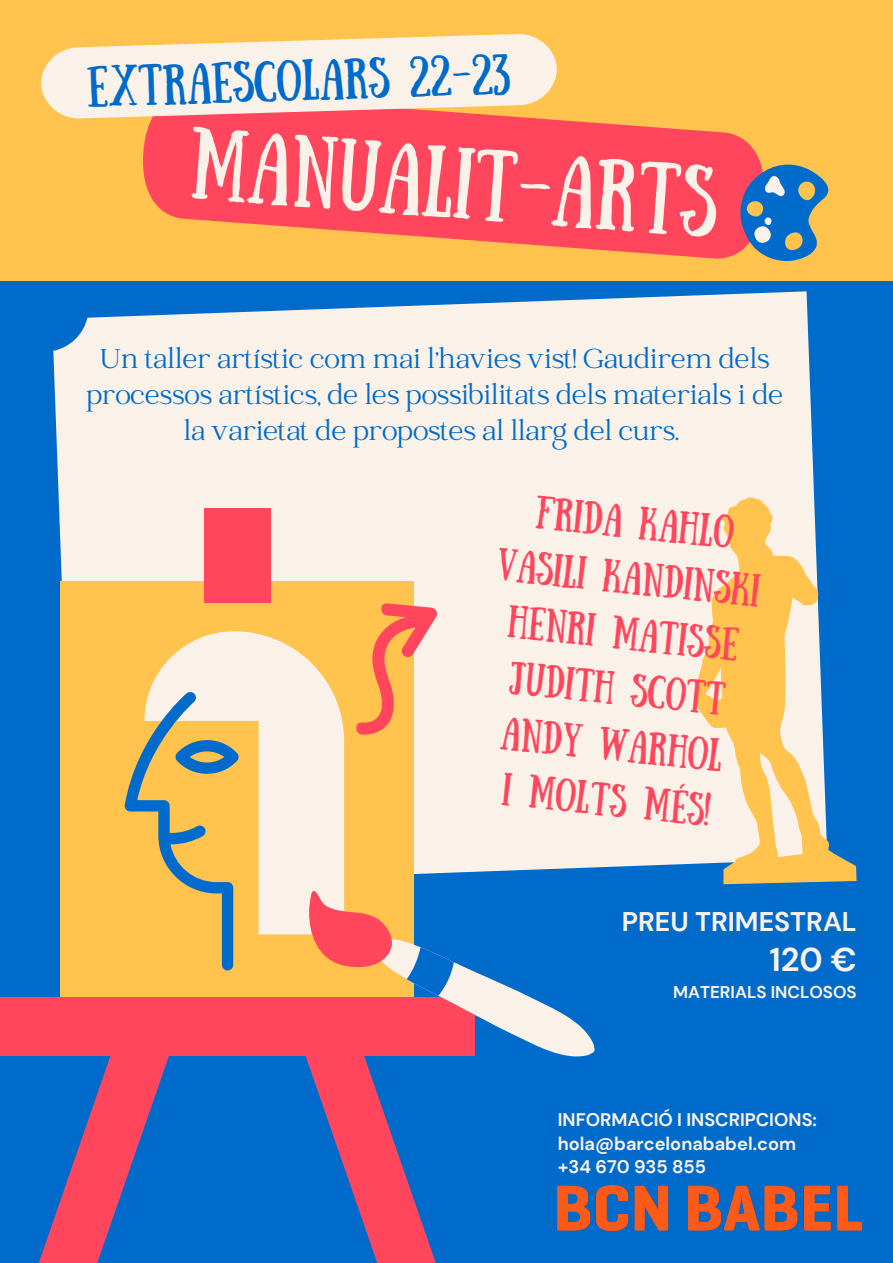
<style>
.page{position:relative;width:893px;height:1263px;background:#006bcb}
.page>*{position:absolute;margin:0;border:0;box-sizing:border-box;transform-origin:0 0}
.t1{font:71.62px "Sunday";color:#faf2e9}
.t2{font:40.88px "Sunday";color:#006bcb}
.t3{font:33px "Sunday";color:#ff465c}
.t4{font:700 32.85px "DM Sans";color:#faf2e9}
.t5{font:30.08px/36px "Catchy Mager";color:#006bcb;text-align:center}
.t6{font:700 26.92px "DM Sans";color:#faf2e9}
.t7{font:700 18.23px "DM Sans";color:#faf2e9}
.t8{font:700 17.02px "DM Sans";color:#faf2e9}
</style>
<div class="page">
<div style="left:53px;top:291px;width:761px;height:583px;background:#faf2e9"></div>
<svg style="left:37px;top:1055px;width:146px;height:208px"></svg>
<div style="left:0;top:997px;width:474px;height:58px;background:#ff465c"></div>
<div style="left:60px;top:581px;width:354px;height:416px;background:#ffc34e"></div>
<div style="left:204px;top:508px;width:67px;height:94px;background:#ff465c"></div>
<svg style="left:149px;top:631px;width:195px;height:303px;fill:#faf2e9"></svg>
<svg style="left:124px;top:691px;width:115px;height:279px"></svg>
<div style="left:0;top:0;width:893px;height:281px;background:#ffc34e"></div>
<svg style="left:288px;top:886px;width:307px;height:377px"></svg>
<svg style="left:314px;top:582px;width:139px;height:165px"></svg>
<svg style="left:143px;top:120px;width:608px;height:139px;fill:#ff465c"></svg>
<svg style="left:41px;top:34px;width:516px;height:86px;background:#fae0ca"></svg>
<svg style="left:688px;top:494px;width:169px;height:391px"></svg>
<svg style="left:718px;top:146px;width:111px;height:115px"></svg>
<img style="left:558px;top:1185px;width:303px;height:54px">
<p class="t2" style="left:86px;top:59px;width:425px;rotate:-2deg">extraescolars 22-23</p>
<p class="t1" style="left:193px;top:114px;width:531px;rotate:4deg">manualit-arts</p>
<p class="t5" style="left:86px;top:343px;width:698px">Un taller artístic com mai l'havies vist! Gaudirem dels processos artístics, de les possibilitats dels materials i de la varietat de propostes al llarg del curs.</p>
<p class="t3" style="left:537px;top:489px;width:201px;rotate:6deg">frida kahlo</p>
<p class="t3" style="left:500px;top:541px;width:265px;rotate:6deg">vasili kandinski</p>
<p class="t3" style="left:510px;top:598px;width:233px;rotate:6deg">henri matisse</p>
<p class="t3" style="left:512px;top:654px;width:218px;rotate:6deg">judith scott</p>
<p class="t3" style="left:504px;top:709px;width:224px;rotate:6deg">andy warhol</p>
<p class="t3" style="left:505px;top:765px;width:210px;rotate:6deg">i molts més!</p>
<p class="t6" style="left:621px;top:904px;width:236px">PREU TRIMESTRAL</p>
<p class="t4" style="left:769px;top:939px;width:89px">120 €</p>
<p class="t8" style="left:673px;top:981px;width:185px">MATERIALS INCLOSOS</p>
<p class="t7" style="left:558px;top:1108px;width:261px">INFORMACIÓ I INSCRIPCIONS:</p>
<p class="t7" style="left:558px;top:1132px;width:240px">hola@barcelonababel.com</p>
<p class="t7" style="left:558px;top:1155px;width:150px">+34 670 935 855</p>
</div>
